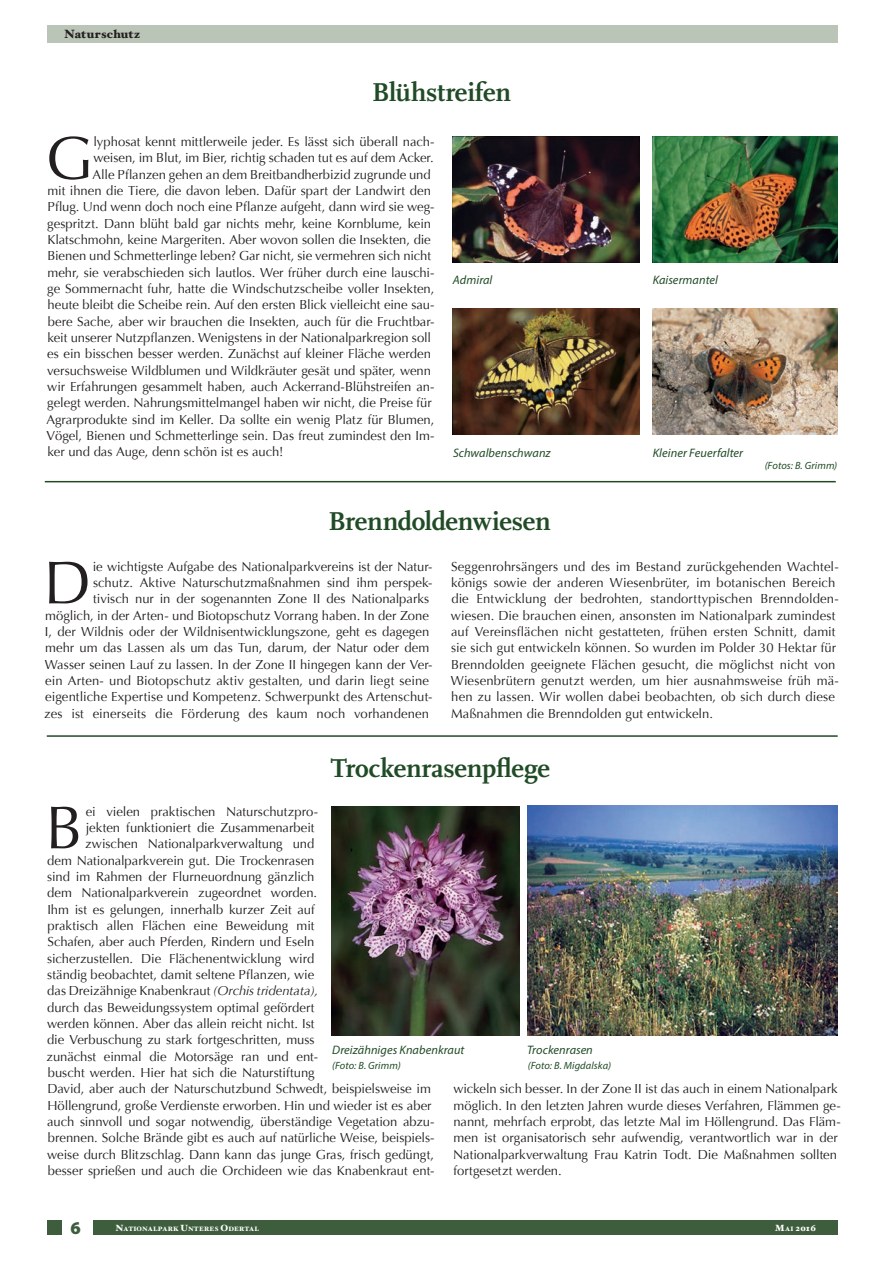
<style>
.page{position:relative;width:893px;height:1263px;background:#fff}
.page>*{position:absolute;margin:0;border:0;box-sizing:border-box;transform-origin:0 0}
.t1{font:60.75px "Optima";color:#231f20}
.t2{font:700 27px "FF Scala";letter-spacing:-.01em;color:#214b26}
.t3{font:900 18px "Myriad Pro";color:#3d5d3c}
.t4{font:13.05px/16.4px "Optima";color:#231f20}
.t5{font:italic 12.3px "Myriad Pro";letter-spacing:.005em;color:#214b26}
.t6{font:900 12px "Hoefler Text";letter-spacing:.015em;color:#231f20}
.t7{font:italic 10.5px "Myriad Pro";letter-spacing:.01em;color:#214b26}
.t8{font:900 9px "Hoefler Text";color:#fff}
.t9{font:900 6.3px "Hoefler Text";letter-spacing:.025em;color:#fff}
.s1{font-style:italic}
.s2{font-size:9px}
.s3{font-size:6.3px}
</style>
<div class="page">
<div style="left:94px;top:1220px;width:744px;height:15px;background:#3d5d3c"></div>
<div style="left:47px;top:1220px;width:15px;height:15px;background:#3d5d3c"></div>
<div style="left:47px;top:26px;width:791px;height:17px;background:#bac4b7"></div>
<hr style="left:45px;top:481px;width:791px;height:1px;background:#214b26">
<hr style="left:47px;top:735px;width:791px;height:2px;background:#214b26">
<img style="left:332px;top:806px;width:188px;height:229px">
<img style="left:527px;top:806px;width:311px;height:229px">
<img style="left:652px;top:136px;width:186px;height:126px">
<img style="left:652px;top:309px;width:186px;height:126px">
<img style="left:453px;top:136px;width:187px;height:126px">
<img style="left:453px;top:309px;width:187px;height:126px">
<p class="t6" style="left:64px;top:27px;width:77px">Naturschutz</p>
<h2 class="t2" style="left:372px;top:77px;width:140px">Blühstreifen</h2>
<h1 class="t1" style="left:46px;top:123px;width:49px">G</h1>
<p class="t4" style="left:93px;top:134px;width:343px">lyphosat kennt mittlerweile jeder. Es lässt sich überall nach-</p>
<p class="t4" style="left:93px;top:150px;width:342px">weisen, im Blut, im Bier, richtig schaden tut es auf dem Acker.</p>
<p class="t4" style="left:93px;top:166px;width:340px">Alle Pflanzen gehen an dem Breitbandherbizid zugrunde und</p>
<p class="t4" style="left:47px;top:183px;width:385px">mit ihnen die Tiere, die davon leben. Dafür spart der Landwirt den</p>
<p class="t4" style="left:47px;top:199px;width:389px">Pflug. Und wenn doch noch eine Pflanze aufgeht, dann wird sie weg-</p>
<p class="t4" style="left:47px;top:215px;width:385px">gespritzt. Dann blüht bald gar nichts mehr, keine Kornblume, kein</p>
<p class="t4" style="left:47px;top:232px;width:385px">Klatschmohn, keine Margeriten. Aber wovon sollen die Insekten, die</p>
<p class="t4" style="left:47px;top:248px;width:385px">Bienen und Schmetterlinge leben? Gar nicht, sie vermehren sich nicht</p>
<p class="t4" style="left:47px;top:264px;width:389px">mehr, sie verabschieden sich lautlos. Wer früher durch eine lauschi-</p>
<p class="t4" style="left:47px;top:281px;width:388px">ge Sommernacht fuhr, hatte die Windschutzscheibe voller Insekten,</p>
<p class="t4" style="left:48px;top:297px;width:388px">heute bleibt die Scheibe rein. Auf den ersten Blick vielleicht eine sau-</p>
<p class="t4" style="left:48px;top:313px;width:388px">bere Sache, aber wir brauchen die Insekten, auch für die Fruchtbar-</p>
<p class="t4" style="left:48px;top:330px;width:385px">keit unserer Nutzpflanzen. Wenigstens in der Nationalparkregion soll</p>
<p class="t4" style="left:47px;top:346px;width:385px">es ein bisschen besser werden. Zunächst auf kleiner Fläche werden</p>
<p class="t4" style="left:47px;top:362px;width:385px">versuchsweise Wildblumen und Wildkräuter gesät und später, wenn</p>
<p class="t4" style="left:47px;top:379px;width:389px">wir Erfahrungen gesammelt haben, auch Ackerrand-Blühstreifen an-</p>
<p class="t4" style="left:47px;top:395px;width:386px">gelegt werden. Nahrungsmittelmangel haben wir nicht, die Preise für</p>
<p class="t4" style="left:46px;top:411px;width:389px">Agrarprodukte sind im Keller. Da sollte ein wenig Platz für Blumen,</p>
<p class="t4" style="left:47px;top:428px;width:389px">Vögel, Bienen und Schmetterlinge sein. Das freut zumindest den Im-</p>
<p class="t4" style="left:48px;top:444px;width:237px">ker und das Auge, denn schön ist es auch!</p>
<p class="t5" style="left:453px;top:272px;width:41px">Admiral</p>
<p class="t5" style="left:453px;top:445px;width:99px">Schwalbenschwanz</p>
<h2 class="t2" style="left:328px;top:506px;width:224px">Brenndoldenwiesen</h2>
<p class="t5" style="left:653px;top:272px;width:67px">Kaisermantel</p>
<p class="t5" style="left:653px;top:445px;width:92px">Kleiner Feuerfalter</p>
<p class="t7" style="left:765px;top:459px;width:74px">(Fotos: B. Grimm)</p>
<p class="t4" style="left:44px;top:558px;width:390px;text-align:right">ie wichtigste Aufgabe des Nationalparkvereins ist der Natur-<br>schutz. Aktive Naturschutzmaßnahmen sind ihm perspek-<br>tivisch nur in der sogenannten Zone II des Nationalparks<br>möglich, in der Arten- und Biotopschutz Vorrang haben. In der Zone I, der Wildnis oder der Wildnisentwicklungszone, geht es dagegen mehr um das Lassen als um das Tun, darum, der Natur oder dem Wasser seinen Lauf zu lassen. In der Zone II hingegen kann der Ver&shy;ein Arten- und Biotopschutz aktiv gestalten, und darin liegt seine eigentliche Expertise und Kompetenz. Schwerpunkt des Artenschut&shy;zes ist einerseits die Förderung des kaum noch vorhandenen</p>
<p class="t4" style="left:451px;top:558px;width:389px">Seggenrohrsängers und des im Bestand zurückgehenden Wachtel&shy;königs sowie der anderen Wiesenbrüter, im botanischen Bereich die Entwicklung der bedrohten, standorttypischen Brenndolden&shy;wiesen. Die brauchen einen, ansonsten im Nationalpark zumindest auf Vereinsflächen nicht gestatteten, frühen ersten Schnitt, damit sie sich gut entwickeln können. So wurden im Polder 30 Hektar für Brenndolden geeignete Flächen gesucht, die möglichst nicht von Wiesenbrütern genutzt werden, um hier ausnahmsweise früh mä&shy;hen zu lassen. Wir wollen dabei beobachten, ob sich durch diese Maßnahmen die Brenndolden gut entwickeln.</p>
<h1 class="t1" style="left:44px;top:547px;width:49px">D</h1>
<h2 class="t2" style="left:331px;top:753px;width:220px">Trockenrasenpflege</h2>
<h1 class="t1" style="left:46px;top:792px;width:39px">B</h1>
<p class="t4" style="left:86px;top:803px;width:234px">ei vielen praktischen Naturschutzpro-</p>
<p class="t4" style="left:86px;top:819px;width:230px">jekten funktioniert die Zusammenarbeit</p>
<p class="t4" style="left:85px;top:836px;width:231px">zwischen Nationalparkverwaltung und</p>
<p class="t4" style="left:47px;top:852px;width:269px">dem Nationalparkverein gut. Die Trockenrasen</p>
<p class="t4" style="left:47px;top:868px;width:269px">sind im Rahmen der Flurneuordnung gänzlich</p>
<p class="t4" style="left:47px;top:885px;width:272px">dem Nationalparkverein zugeordnet worden.</p>
<p class="t4" style="left:47px;top:901px;width:269px">Ihm ist es gelungen, innerhalb kurzer Zeit auf</p>
<p class="t4" style="left:48px;top:917px;width:268px">praktisch allen Flächen eine Beweidung mit</p>
<p class="t4" style="left:47px;top:934px;width:269px">Schafen, aber auch Pferden, Rindern und Eseln</p>
<p class="t4" style="left:47px;top:950px;width:269px">sicherzustellen. Die Flächenentwicklung wird</p>
<p class="t4" style="left:47px;top:966px;width:269px">ständig beobachtet, damit seltene Pflanzen, wie</p>
<p class="t4" style="left:47px;top:983px;width:272px">das Dreizähnige Knabenkraut <span class="s1">(Orchis tridentata),</span></p>
<p class="t4" style="left:47px;top:999px;width:269px">durch das Beweidungssystem optimal gefördert</p>
<p class="t4" style="left:47px;top:1015px;width:269px">werden können. Aber das allein reicht nicht. Ist</p>
<p class="t4" style="left:47px;top:1032px;width:269px">die Verbuschung zu stark fortgeschritten, muss</p>
<p class="t4" style="left:47px;top:1048px;width:273px">zunächst einmal die Motorsäge ran und ent-</p>
<p class="t4" style="left:48px;top:1064px;width:268px">buscht werden. Hier hat sich die Naturstiftung</p>
<p class="t4" style="left:47px;top:1081px;width:385px">David, aber auch der Naturschutzbund Schwedt, beispielsweise im</p>
<p class="t4" style="left:47px;top:1097px;width:386px">Höllengrund, große Verdienste erworben. Hin und wieder ist es aber</p>
<p class="t4" style="left:47px;top:1113px;width:389px">auch sinnvoll und sogar notwendig, überständige Vegetation abzu-</p>
<p class="t4" style="left:48px;top:1130px;width:388px">brennen. Solche Brände gibt es auch auf natürliche Weise, beispiels-</p>
<p class="t4" style="left:47px;top:1146px;width:388px">weise durch Blitzschlag. Dann kann das junge Gras, frisch gedüngt,</p>
<p class="t4" style="left:48px;top:1162px;width:388px">besser sprießen und auch die Orchideen wie das Knabenkraut ent-</p>
<p class="t5" style="left:332px;top:1042px;width:134px">Dreizähniges Knabenkraut</p>
<p class="t7" style="left:332px;top:1058px;width:70px">(Foto: B. Grimm)</p>
<p class="t5" style="left:527px;top:1042px;width:67px">Trockenrasen</p>
<p class="t7" style="left:528px;top:1058px;width:85px">(Foto: B. Migdalska)</p>
<p class="t4" style="left:453px;top:1081px;width:389px">wickeln sich besser. In der Zone II ist das auch in einem Nationalpark möglich. In den letzten Jahren wurde dieses Verfahren, Flämmen ge&shy;nannt, mehrfach erprobt, das letzte Mal im Höllengrund. Das Fläm&shy;men ist organisatorisch sehr aufwendig, verantwortlich war in der Nationalparkverwaltung Frau Katrin Todt. Die Maßnahmen sollten fortgesetzt werden.</p>
<h3 class="t3" style="left:71px;top:1216px;width:12px">6</h3>
<p class="t9" style="left:115px;top:1225px;width:145px"><span class="s2">N</span>ATIONALPARK <span class="s2">U</span>NTERES <span class="s2">O</span>DERTAL</p>
<p class="t8" style="left:775px;top:1222px;width:42px">M<span class="s3">AI</span> 2016</p>
</div>
